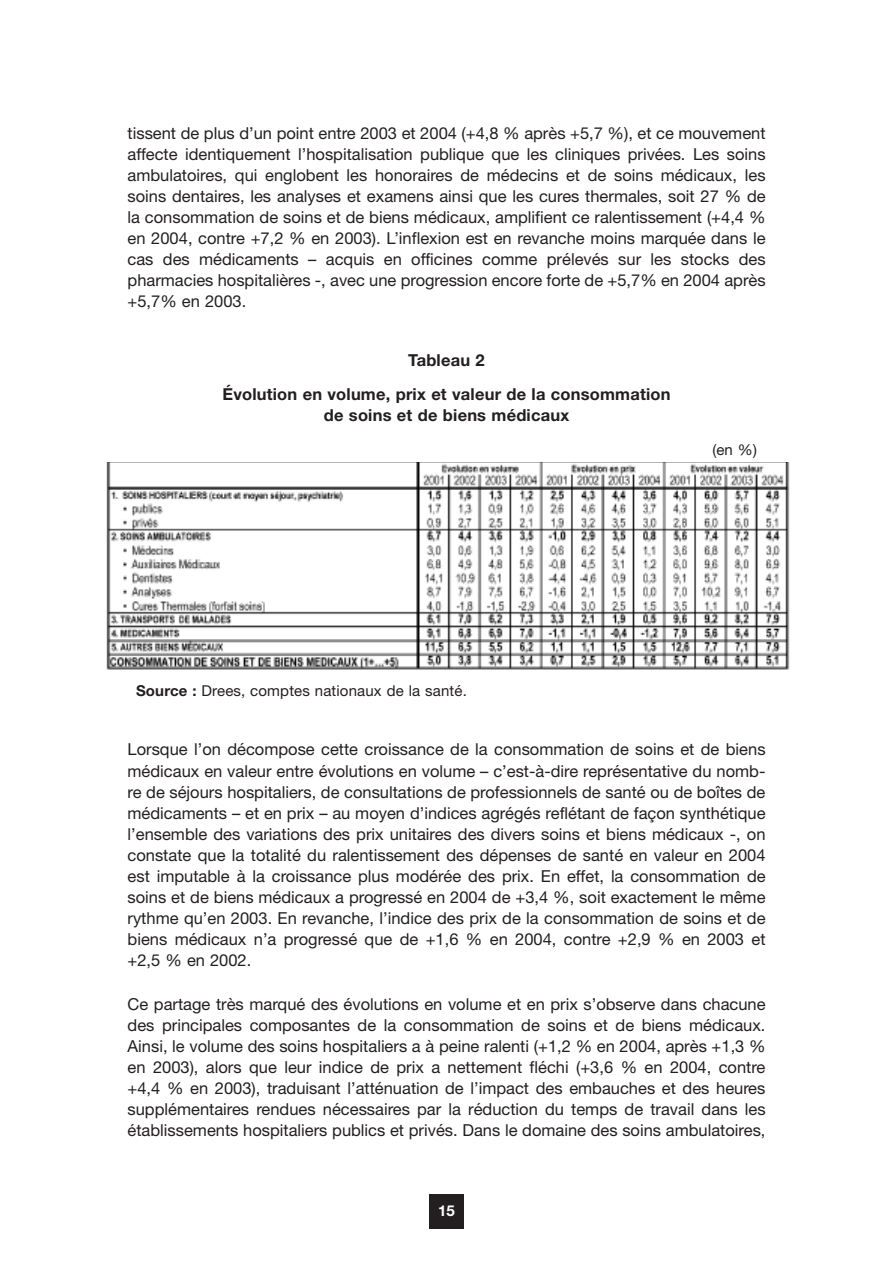
<style>
.page{position:relative;width:893px;height:1263px;background:#fff}
.page>*{position:absolute;margin:0;border:0;box-sizing:border-box;transform-origin:0 0}
.t1{font:16.5px/21px "Helvetica Neue";color:#231f20;text-align:justify}
.t2{font:700 16.5px/33.8px "Helvetica Neue";letter-spacing:.01em;color:#231f20;text-align:center}
.t3{font:15px "Helvetica Neue";letter-spacing:.01em;color:#231f20}
.t4{font:700 15px "Helvetica Neue";color:#fff}
.s1{font-weight:700}
</style>
<div class="page">
<div style="left:429px;top:1195px;width:34px;height:34px;background:#231f20"></div>
<img style="left:106px;top:462px;width:684px;height:208px">
<p class="t1" style="left:128px;top:125px;width:640px">tissent de plus d’un point entre 2003 et 2004 (+4,8 % après +5,7 %), et ce mouvement affecte identiquement l’hospitalisation publique que les cliniques privées. Les soins ambulatoires, qui englobent les honoraires de médecins et de soins médicaux, les soins dentaires, les analyses et examens ainsi que les cures thermales, soit 27 % de la consommation de soins et de biens médicaux, amplifient ce ralentissement (+4,4 % en 2004, contre +7,2 % en 2003). L’inflexion est en revanche moins marquée dans le cas des médicaments – acquis en officines comme prélevés sur les stocks des pharmacies hospitalières -, avec une progression encore forte de +5,7% en 2004 après +5,7% en 2003.</p>
<p class="t2" style="left:222px;top:345px;width:450px">Tableau 2<br>Évolution en volume, prix et valeur de la consommation</p>
<p class="t2" style="left:324px;top:400px;width:247px">de soins et de biens médicaux</p>
<p class="t3" style="left:712px;top:444px;width:46px">(en %)</p>
<p class="t3" style="left:136px;top:686px;width:332px"><span class="s1">Source :</span> Drees, comptes nationaux de la santé.</p>
<p class="t1" style="left:128px;top:741px;width:640px">Lorsque l’on décompose cette croissance de la consommation de soins et de biens médicaux en valeur entre évolutions en volume – c’est-à-dire représentative du nomb&shy;re de séjours hospitaliers, de consultations de professionnels de santé ou de boîtes de médicaments – et en prix – au moyen d’indices agrégés reflétant de façon synthétique l’ensemble des variations des prix unitaires des divers soins et biens médicaux -, on constate que la totalité du ralentissement des dépenses de santé en valeur en 2004 est imputable à la croissance plus modérée des prix. En effet, la consommation de soins et de biens médicaux a progressé en 2004 de +3,4 %, soit exactement le même rythme qu’en 2003. En revanche, l’indice des prix de la consommation de soins et de biens médicaux n’a progressé que de +1,6 % en 2004, contre +2,9 % en 2003 et +2,5 % en 2002.</p>
<p class="t1" style="left:128px;top:995px;width:640px">Ce partage très marqué des évolutions en volume et en prix s’observe dans chacune des principales composantes de la consommation de soins et de biens médicaux.<br>Ainsi, le volume des soins hospitaliers a à peine ralenti (+1,2 % en 2004, après +1,3 % en 2003), alors que leur indice de prix a nettement fléchi (+3,6 % en 2004, contre +4,4 % en 2003), traduisant l’atténuation de l’impact des embauches et des heures supplémentaires rendues nécessaires par la réduction du temps de travail dans les établissements hospitaliers publics et privés. Dans le domaine des soins ambulatoires,</p>
<p class="t4" style="left:438px;top:1205px;width:18px">15</p>
</div>
